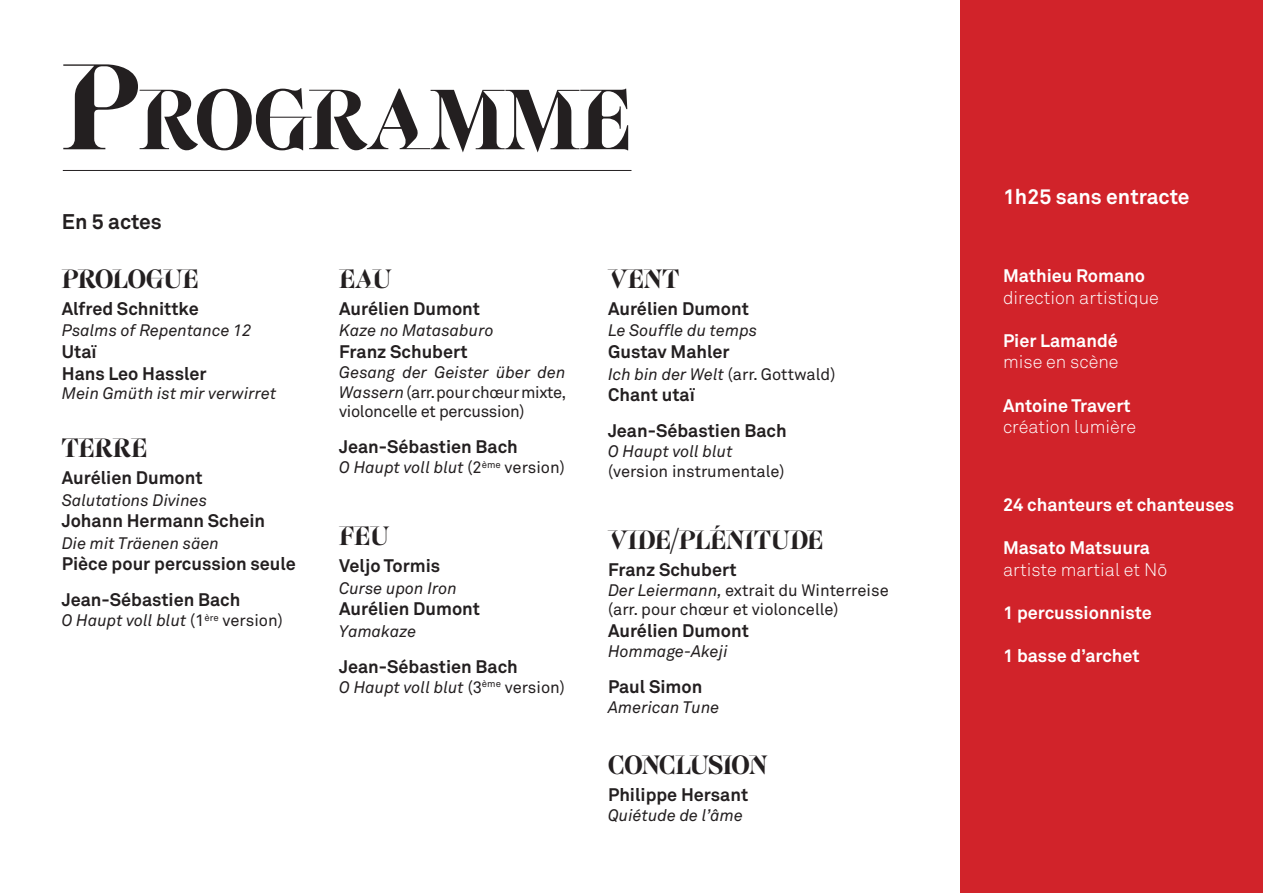
<style>
.page{position:relative;width:1263px;height:893px;background:#fff}
.page>*{position:absolute;margin:0;border:0;box-sizing:border-box;transform-origin:0 0}
.t1{font:86.85px "BN Shade";color:#231f20}
.t2{font:27px "BN Shade";color:#231f20}
.t3{font:27px "BN Shade";letter-spacing:-.035em;color:#231f20}
.t4{font:27px "BN Shade";letter-spacing:-.025em;color:#231f20}
.t5{font:700 21px "Akkurat Pro";color:#fff}
.t6{font:700 21px "Akkurat Pro";color:#231f20}
.t7{font:700 18px "Akkurat Pro";color:#231f20}
.t8{font:700 18px "Akkurat Pro";color:#fff}
.t9{font:18px "Akkurat Light Pro";color:#fff}
.t10{font:italic 16.5px "Akkurat Pro";color:#231f20}
.t11{font:16.5px/19.8px "Akkurat Pro";letter-spacing:-.005em;color:#231f20;text-align:justify}
.s1{font-size:124.05px}
.s2{font-style:normal}
.s3{font-style:italic}
</style>
<div class="page">
<div style="left:961px;top:0;width:302px;height:893px;background:#d1232a"></div>
<hr style="left:63px;top:170px;width:568px;height:1px;background:#231f20">
<p class="t1" style="left:63px;top:71px;width:570px"><span class="s1">P</span>ROGRAMME</p>
<p class="t6" style="left:62px;top:208px;width:102px">En 5 actes</p>
<p class="t4" style="left:62px;top:263px;width:138px">PROLOGUE</p>
<p class="t7" style="left:62px;top:297px;width:139px">Alfred Schnittke</p>
<p class="t10" style="left:62px;top:321px;width:191px">Psalms of Repentance 12</p>
<p class="t7" style="left:62px;top:340px;width:36px">Utaï</p>
<p class="t7" style="left:62px;top:362px;width:146px">Hans Leo Hassler</p>
<p class="t10" style="left:62px;top:384px;width:216px">Mein Gmüth ist mir verwirret</p>
<p class="t2" style="left:62px;top:433px;width:87px">TERRE</p>
<p class="t7" style="left:62px;top:466px;width:142px">Aurélien Dumont</p>
<p class="t10" style="left:62px;top:490px;width:147px">Salutations Divines</p>
<p class="t7" style="left:62px;top:510px;width:205px">Johann Hermann Schein</p>
<p class="t10" style="left:62px;top:533px;width:159px">Die mit Träenen säen</p>
<p class="t7" style="left:62px;top:553px;width:236px">Pièce pour percussion seule</p>
<p class="t7" style="left:62px;top:589px;width:180px">Jean-Sébastien Bach</p>
<p class="t10" style="left:62px;top:611px;width:222px">O Haupt voll blut <span class="s2">(1</span><sup>ère</sup> <span class="s2">version)</span></p>
<p class="t2" style="left:339px;top:263px;width:54px">EAU</p>
<p class="t7" style="left:339px;top:297px;width:142px">Aurélien Dumont</p>
<p class="t10" style="left:339px;top:321px;width:156px">Kaze no Matasaburo</p>
<p class="t7" style="left:339px;top:340px;width:130px">Franz Schubert</p>
<p class="t11" style="left:339px;top:363px;width:229px"><span class="s3">Gesang der Geister über den Wassern</span> (arr. pour chœur mixte, violoncelle et percussion)</p>
<p class="t7" style="left:339px;top:436px;width:180px">Jean-Sébastien Bach</p>
<p class="t10" style="left:339px;top:458px;width:227px">O Haupt voll blut <span class="s2">(2</span><sup>ème</sup> <span class="s2">version)</span></p>
<p class="t2" style="left:339px;top:521px;width:52px">FEU</p>
<p class="t7" style="left:339px;top:555px;width:103px">Veljo Tormis</p>
<p class="t10" style="left:339px;top:578px;width:119px">Curse upon Iron</p>
<p class="t7" style="left:339px;top:598px;width:142px">Aurélien Dumont</p>
<p class="t10" style="left:339px;top:622px;width:79px">Yamakaze</p>
<p class="t7" style="left:339px;top:655px;width:180px">Jean-Sébastien Bach</p>
<p class="t10" style="left:339px;top:677px;width:227px">O Haupt voll blut <span class="s2">(3</span><sup>ème</sup> <span class="s2">version)</span></p>
<p class="t2" style="left:608px;top:263px;width:72px">VENT</p>
<p class="t7" style="left:608px;top:297px;width:142px">Aurélien Dumont</p>
<p class="t10" style="left:608px;top:321px;width:151px">Le Souffle du temps</p>
<p class="t7" style="left:608px;top:340px;width:123px">Gustav Mahler</p>
<p class="t11" style="left:608px;top:364px;width:229px"><span class="s3">Ich bin der Welt</span> (arr. Gottwald)</p>
<p class="t7" style="left:608px;top:384px;width:88px">Chant utaï</p>
<p class="t7" style="left:608px;top:420px;width:180px">Jean-Sébastien Bach</p>
<p class="t10" style="left:608px;top:442px;width:126px">O Haupt voll blut</p>
<p class="t11" style="left:608px;top:462px;width:178px">(version instrumentale)</p>
<p class="t2" style="left:608px;top:524px;width:217px">VIDE/PLÉNITUDE</p>
<p class="t7" style="left:608px;top:558px;width:130px">Franz Schubert</p>
<p class="t11" style="left:608px;top:580px;width:282px"><span class="s3">Der Leiermann,</span> extrait du Winterreise</p>
<p class="t11" style="left:608px;top:600px;width:232px">(arr. pour chœur et violoncelle)</p>
<p class="t7" style="left:608px;top:619px;width:142px">Aurélien Dumont</p>
<p class="t10" style="left:608px;top:641px;width:121px">Hommage-Akeji</p>
<p class="t7" style="left:608px;top:675px;width:96px">Paul Simon</p>
<p class="t10" style="left:608px;top:697px;width:113px">American Tune</p>
<p class="t3" style="left:608px;top:749px;width:161px">CONCLUSION</p>
<p class="t7" style="left:608px;top:783px;width:142px">Philippe Hersant</p>
<p class="t10" style="left:608px;top:805px;width:136px">Quiétude de l’âme</p>
<p class="t5" style="left:1003px;top:184px;width:188px">1h25 sans entracte</p>
<p class="t8" style="left:1003px;top:264px;width:144px">Mathieu Romano</p>
<p class="t9" style="left:1003px;top:287px;width:157px">direction artistique</p>
<p class="t8" style="left:1003px;top:329px;width:116px">Pier Lamandé</p>
<p class="t9" style="left:1003px;top:351px;width:117px">mise en scène</p>
<p class="t8" style="left:1003px;top:394px;width:129px">Antoine Travert</p>
<p class="t9" style="left:1003px;top:416px;width:135px">création lumière</p>
<p class="t8" style="left:1003px;top:493px;width:233px">24 chanteurs et chanteuses</p>
<p class="t8" style="left:1003px;top:537px;width:149px">Masato Matsuura</p>
<p class="t9" style="left:1003px;top:559px;width:166px">artiste martial et Nō</p>
<p class="t8" style="left:1003px;top:601px;width:150px">1 percussionniste</p>
<p class="t8" style="left:1003px;top:645px;width:138px">1 basse d’archet</p>
</div>
